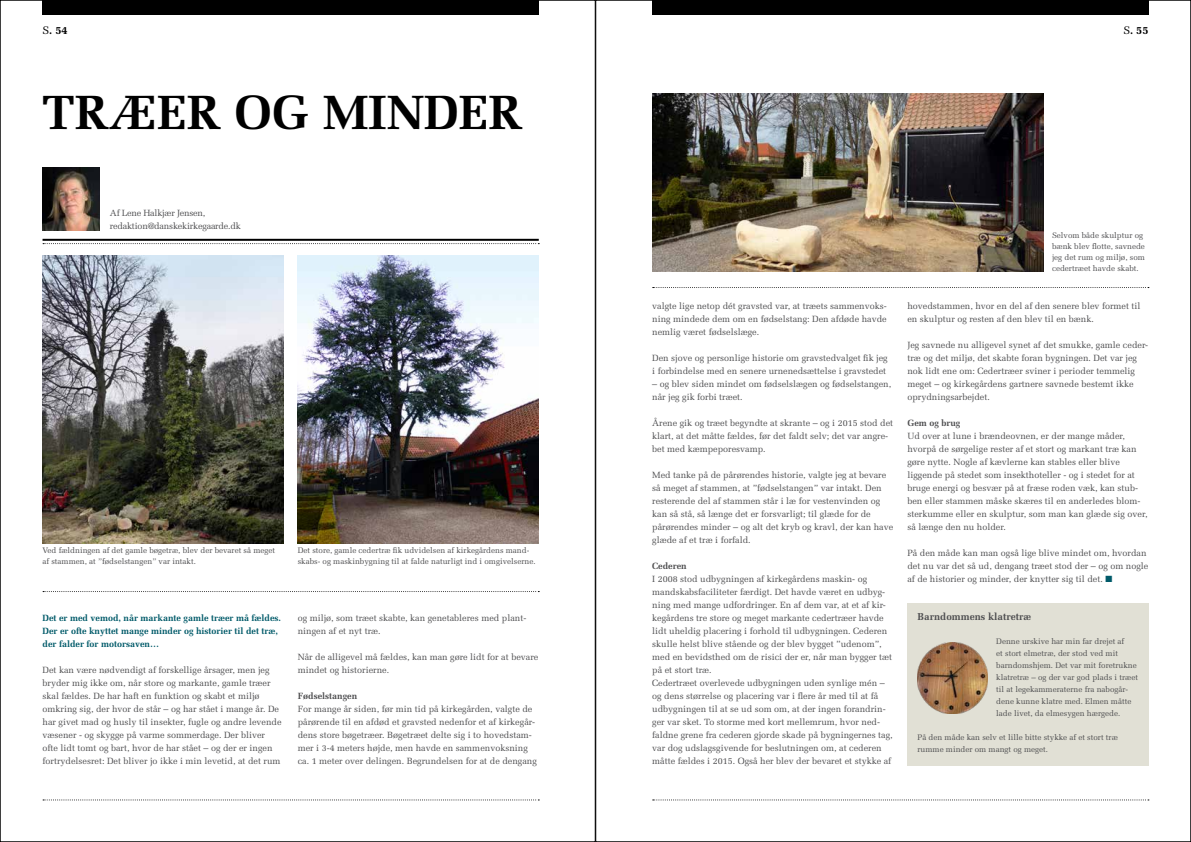
<style>
.page{position:relative;width:1191px;height:842px;background:#fff}
.page>*{position:absolute;margin:0;border:0;box-sizing:border-box;transform-origin:0 0}
.t1{font:700 48px "Melior";color:#000}
.t2{font:700 11px "Melior";color:#000}
.t3{font:700 10px "Melior";color:#4d4d4f}
.t4{font:9px/13px "Melior";color:#4d4d4f}
.t5{font:700 9px/13px "Melior";color:#005a69}
.t6{font:9px/13px "Melior";letter-spacing:-.02em;color:#4d4d4f}
.t7{font:700 9px "Melior";color:#4d4d4f}
.t8{font:8px/12px "Melior";color:#4d4d4f}
.s1{font-weight:400}
.s2{color:#005a69}
</style>
<div class="page">
<div style="left:652px;top:0;width:496px;height:14px;background:#000"></div>
<div style="left:43px;top:0;width:496px;height:14px;background:#000"></div>
<svg style="left:43px;top:799px;width:496px;height:1px"></svg>
<svg style="left:652px;top:799px;width:497px;height:1px"></svg>
<svg style="left:652px;top:287px;width:497px;height:1px"></svg>
<svg style="left:43px;top:591px;width:496px;height:1px"></svg>
<hr style="left:43px;top:239px;width:496px;height:2px;background:#000">
<svg style="left:43px;top:243px;width:496px;height:1px"></svg>
<img style="left:43px;top:255px;width:240px;height:288px">
<img style="left:298px;top:255px;width:241px;height:288px">
<img style="left:652px;top:94px;width:391px;height:177px">
<img style="left:43px;top:168px;width:56px;height:62px">
<div style="left:907px;top:603px;width:241px;height:162px;background:#e1e0d5"></div>
<img style="left:917px;top:642px;width:70px;height:71px">
<p class="t2" style="left:43px;top:23px;width:27px"><span class="s1">S</span>. 54</p>
<p class="t2" style="left:1123px;top:23px;width:27px"><span class="s1">S</span>. 55</p>
<h1 class="t1" style="left:43px;top:84px;width:482px">TRÆER OG MINDER</h1>
<p class="t6" style="left:110px;top:206px;width:133px">Af Lene Halkjær Jensen, redaktion@danskekirkegaarde.dk</p>
<p class="t8" style="left:43px;top:545px;width:234px;line-height:11px">Ved fældningen af det gamle bøgetræ, blev der bevaret så meget af stammen, at ”fødselstangen” var intakt.</p>
<p class="t8" style="left:298px;top:545px;width:239px;line-height:11px">Det store, gamle cedertræ fik udvidelsen af kirkegårdens mand&shy;skabs- og maskinbygning til at falde naturligt ind i omgivelserne.</p>
<p class="t5" style="left:43px;top:611px;width:240px">Det er med vemod, når markante gamle træer må fældes.<br>Der er ofte knyttet mange minder og historier til det træ, der falder for motorsaven…</p>
<p class="t4" style="left:43px;top:663px;width:241px">Det kan være nødvendigt af forskellige årsager, men jeg bryder mig ikke om, når store og markante, gamle træer skal fældes. De har haft en funktion og skabt et miljø omkring sig, der hvor de står – og har stået i mange år. De har givet mad og husly til insekter, fugle og andre levende væsener - og skygge på varme sommerdage. Der bliver ofte lidt tomt og bart, hvor de har stået – og der er ingen fortrydelsesret: Det bliver jo ikke i min levetid, at det rum</p>
<p class="t4" style="left:298px;top:611px;width:230px">og miljø, som træet skabte, kan genetableres med plant&shy;ningen af et nyt træ.</p>
<p class="t4" style="left:298px;top:650px;width:242px">Når de alligevel må fældes, kan man gøre lidt for at bevare mindet og historierne.</p>
<p class="t7" style="left:298px;top:690px;width:61px">Fødselstangen</p>
<p class="t4" style="left:298px;top:702px;width:241px">For mange år siden, før min tid på kirkegården, valgte de pårørende til en afdød et gravsted nedenfor et af kirkegår&shy;dens store bøgetræer. Bøgetræet delte sig i to hovedstam&shy;mer i 3-4 meters højde, men havde en sammenvoksning ca. 1 meter over delingen. Begrundelsen for at de dengang</p>
<p class="t4" style="left:652px;top:299px;width:236px;text-align:justify">valgte lige netop dét gravsted var, at træets sammenvoks&shy;ning mindede dem om en fødselstang: Den afdøde havde nemlig været fødselslæge.</p>
<p class="t4" style="left:652px;top:351px;width:237px">Den sjove og personlige historie om gravstedvalget fik jeg i forbindelse med en senere urnenedsættelse i gravstedet</p>
<p class="t4" style="left:652px;top:377px;width:240px">– og blev siden mindet om fødselslægen og fødselstangen, når jeg gik forbi træet.</p>
<p class="t4" style="left:652px;top:416px;width:242px">Årene gik og træet begyndte at skrante – og i 2015 stod det klart, at det måtte fældes, før det faldt selv; det var angre&shy;bet med kæmpeporesvamp.</p>
<p class="t4" style="left:652px;top:468px;width:242px">Med tanke på de pårørendes historie, valgte jeg at bevare så meget af stammen, at ”fødselstangen” var intakt. Den resterende del af stammen står i læ for vestenvinden og kan så stå, så længe det er forsvarligt; til glæde for de pårørendes minder – og alt det kryb og kravl, der kan have glæde af et træ i forfald.</p>
<p class="t7" style="left:652px;top:560px;width:36px">Cederen</p>
<p class="t4" style="left:652px;top:572px;width:242px">I 2008 stod udbygningen af kirkegårdens maskin- og mandskabsfaciliteter færdigt. Det havde været en udbyg&shy;ning med mange udfordringer. En af dem var, at et af kir&shy;kegårdens tre store og meget markante cedertræer havde lidt uheldig placering i forhold til udbygningen. Cederen skulle helst blive stående og der blev bygget ”udenom”, med en bevidsthed om de risici der er, når man bygger tæt på et stort træ.<br>Cedertræet overlevede udbygningen uden synlige mén – og dens størrelse og placering var i flere år med til at få udbygningen til at se ud som om, at der ingen forandrin&shy;ger var sket. To storme med kort mellemrum, hvor ned&shy;faldne grene fra cederen gjorde skade på bygningernes tag, var dog udslagsgivende for beslutningen om, at cederen måtte fældes i 2015. Også her blev der bevaret et stykke af</p>
<p class="t8" style="left:1052px;top:230px;width:94px;line-height:11px">Selvom både skulptur og bænk blev flotte, savnede jeg det rum og miljø, som cedertræet havde skabt.</p>
<p class="t4" style="left:907px;top:299px;width:235px">hovedstammen, hvor en del af den senere blev formet til en skulptur og resten af den blev til en bænk.</p>
<p class="t4" style="left:907px;top:338px;width:242px">Jeg savnede nu alligevel synet af det smukke, gamle ceder&shy;træ og det miljø, det skabte foran bygningen. Det var jeg nok lidt ene om: Cedertræer sviner i perioder temmelig meget – og kirkegårdens gartnere savnede bestemt ikke oprydningsarbejdet.</p>
<p class="t7" style="left:907px;top:417px;width:55px">Gem og brug</p>
<p class="t4" style="left:907px;top:429px;width:242px">Ud over at lune i brændeovnen, er der mange måder, hvorpå de sørgelige rester af et stort og markant træ kan gøre nytte. Nogle af kævlerne kan stables eller blive liggende på stedet som insekthoteller - og i stedet for at bruge energi og besvær på at fræse roden væk, kan stub&shy;ben eller stammen måske skæres til en anderledes blom&shy;sterkumme eller en skulptur, som man kan glæde sig over, så længe den nu holder.</p>
<p class="t4" style="left:907px;top:546px;width:242px">På den måde kan man også lige blive mindet om, hvordan det nu var det så ud, dengang træet stod der – og om nogle af de historier og minder, der knytter sig til det. <span class="s2">■</span></p>
<p class="t3" style="left:917px;top:611px;width:115px">Barndommens klatretræ</p>
<p class="t8" style="left:996px;top:635px;width:143px">Denne urskive har min far drejet af<br>et stort elmetræ, der stod ved mit barndomshjem. Det var mit foretrukne klatretræ – og der var god plads i træet til at legekammeraterne fra nabogår&shy;dene kunne klatre med. Elmen måtte lade livet, da elmesygen hærgede.</p>
<p class="t8" style="left:917px;top:731px;width:202px">På den måde kan selv et lille bitte stykke af et stort træ rumme minder om mangt og meget.</p>
</div>
